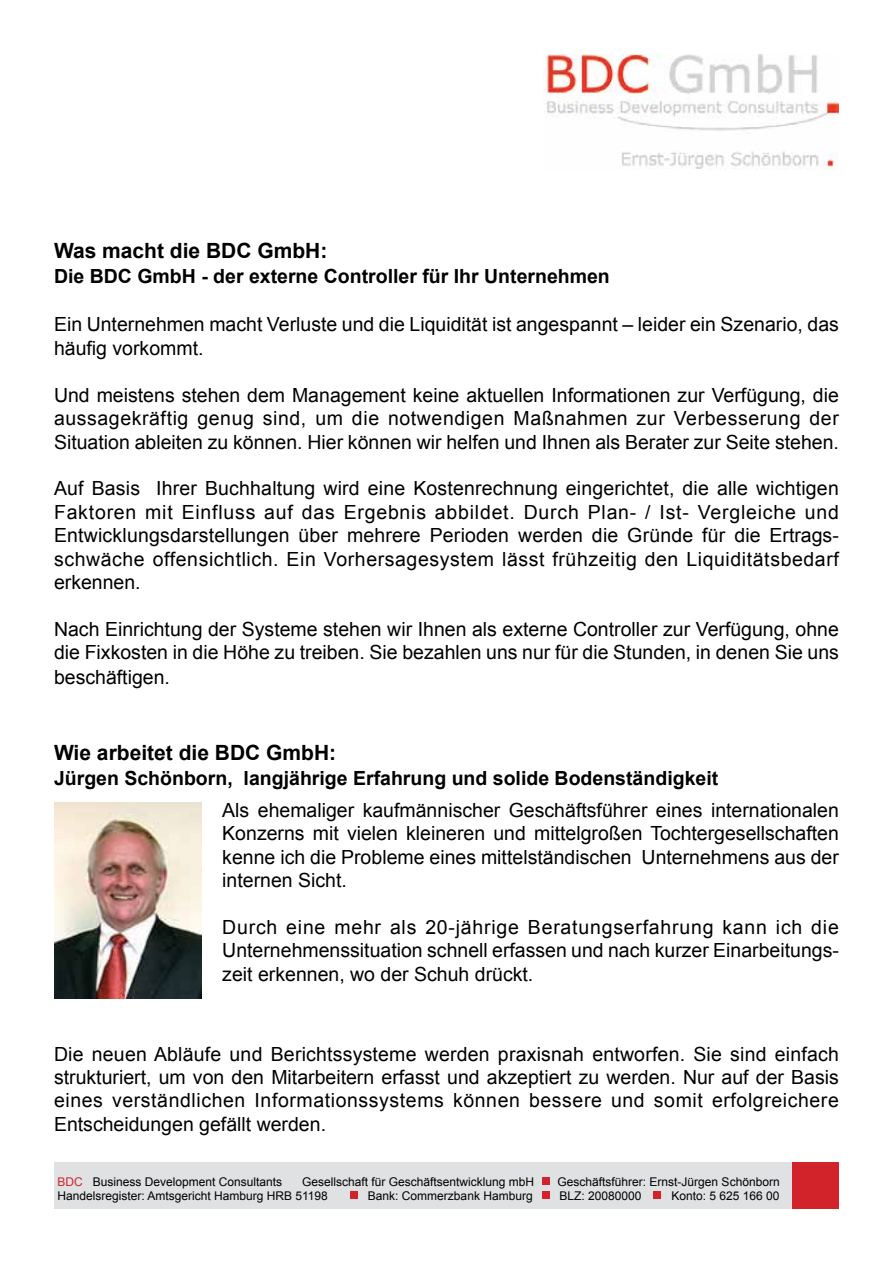
<style>
.page{position:relative;width:893px;height:1263px;background:#fff}
.page>*{position:absolute;margin:0;border:0;box-sizing:border-box;transform-origin:0 0}
.t1{font:700 21px "Arial";color:#000}
.t2{font:19.5px/23.4px "Arial";color:#000;text-align:justify}
.t3{font:700 19.5px "Arial";color:#000}
.t4{font:12px "Arial";color:#000}
.s1{color:#d2232a}
</style>
<div class="page">
<img style="left:543px;top:54px;width:296px;height:116px">
<div style="left:54px;top:1162px;width:784px;height:47px;background:#e0e1e2"></div>
<img style="left:54px;top:803px;width:147px;height:195px">
<div style="left:542px;top:1177px;width:8px;height:8px;background:#d2232a"></div>
<div style="left:351px;top:1192px;width:7px;height:7px;background:#d2232a"></div>
<div style="left:792px;top:1162px;width:46px;height:47px;background:#d2232a"></div>
<div style="left:542px;top:1192px;width:8px;height:7px;background:#d2232a"></div>
<div style="left:653px;top:1192px;width:7px;height:7px;background:#d2232a"></div>
<p class="t1" style="left:54px;top:236px;width:275px">Was macht die BDC GmbH:</p>
<p class="t3" style="left:54px;top:263px;width:557px">Die BDC GmbH - der externe Controller für Ihr Unternehmen</p>
<p class="t2" style="left:54px;top:313px;width:786px">Ein Unternehmen macht Verluste und die Liquidität ist angespannt – leider ein Szenario, das häufig vorkommt.</p>
<p class="t2" style="left:54px;top:383px;width:786px">Und meistens stehen dem Management keine aktuellen Informationen zur Verfügung, die aussagekräftig genug sind, um die notwendigen Maßnahmen zur Verbesserung der Situation ableiten zu können. Hier können wir helfen und Ihnen als Berater zur Seite stehen.</p>
<p class="t2" style="left:54px;top:477px;width:786px">Auf Basis Ihrer Buchhaltung wird eine Kostenrechnung eingerichtet, die alle wichtigen Faktoren mit Einfluss auf das Ergebnis abbildet. Durch Plan- / Ist- Vergleiche und Entwicklungsdarstellungen über mehrere Perioden werden die Gründe für die Ertrags&shy;schwäche offensichtlich. Ein Vorhersagesystem lässt frühzeitig den Liquiditätsbedarf erkennen.</p>
<p class="t2" style="left:54px;top:617px;width:786px">Nach Einrichtung der Systeme stehen wir Ihnen als externe Controller zur Verfügung, ohne die Fixkosten in die Höhe zu treiben. Sie bezahlen uns nur für die Stunden, in denen Sie uns</p>
<p class="t2" style="left:54px;top:666px;width:117px">beschäftigen.</p>
<p class="t1" style="left:54px;top:738px;width:284px">Wie arbeitet die BDC GmbH:</p>
<p class="t3" style="left:54px;top:765px;width:666px">Jürgen Schönborn, langjährige Erfahrung und solide Bodenständigkeit</p>
<p class="t2" style="left:222px;top:798px;width:618px">Als ehemaliger kaufmännischer Geschäftsführer eines internationalen Konzerns mit vielen kleineren und mittelgroßen Tochtergesellschaften kenne ich die Probleme eines mittelständischen Unternehmens aus der internen Sicht.</p>
<p class="t2" style="left:222px;top:915px;width:618px">Durch eine mehr als 20-jährige Beratungserfahrung kann ich die Unternehmenssituation schnell erfassen und nach kurzer Einarbeitungs&shy;zeit erkennen, wo der Schuh drückt.</p>
<p class="t2" style="left:54px;top:1042px;width:786px">Die neuen Abläufe und Berichtssysteme werden praxisnah entworfen. Sie sind einfach strukturiert, um von den Mitarbeitern erfasst und akzeptiert zu werden. Nur auf der Basis eines verständlichen Informationssystems können bessere und somit erfolgreichere Entscheidungen gefällt werden.</p>
<p class="t4" style="left:57px;top:1173px;width:226px"><span class="s1">BDC</span> Business Development Consultants</p>
<p class="t4" style="left:302px;top:1173px;width:234px">Gesellschaft für Geschäftsentwicklung mbH</p>
<p class="t4" style="left:558px;top:1173px;width:224px">Geschäftsführer: Ernst-Jürgen Schönborn</p>
<p class="t4" style="left:57px;top:1188px;width:272px">Handelsregister: Amtsgericht Hamburg HRB 51198</p>
<p class="t4" style="left:368px;top:1188px;width:166px">Bank: Commerzbank Hamburg</p>
<p class="t4" style="left:559px;top:1188px;width:84px">BLZ: 20080000</p>
<p class="t4" style="left:671px;top:1188px;width:110px">Konto: 5 625 166 00</p>
</div>
